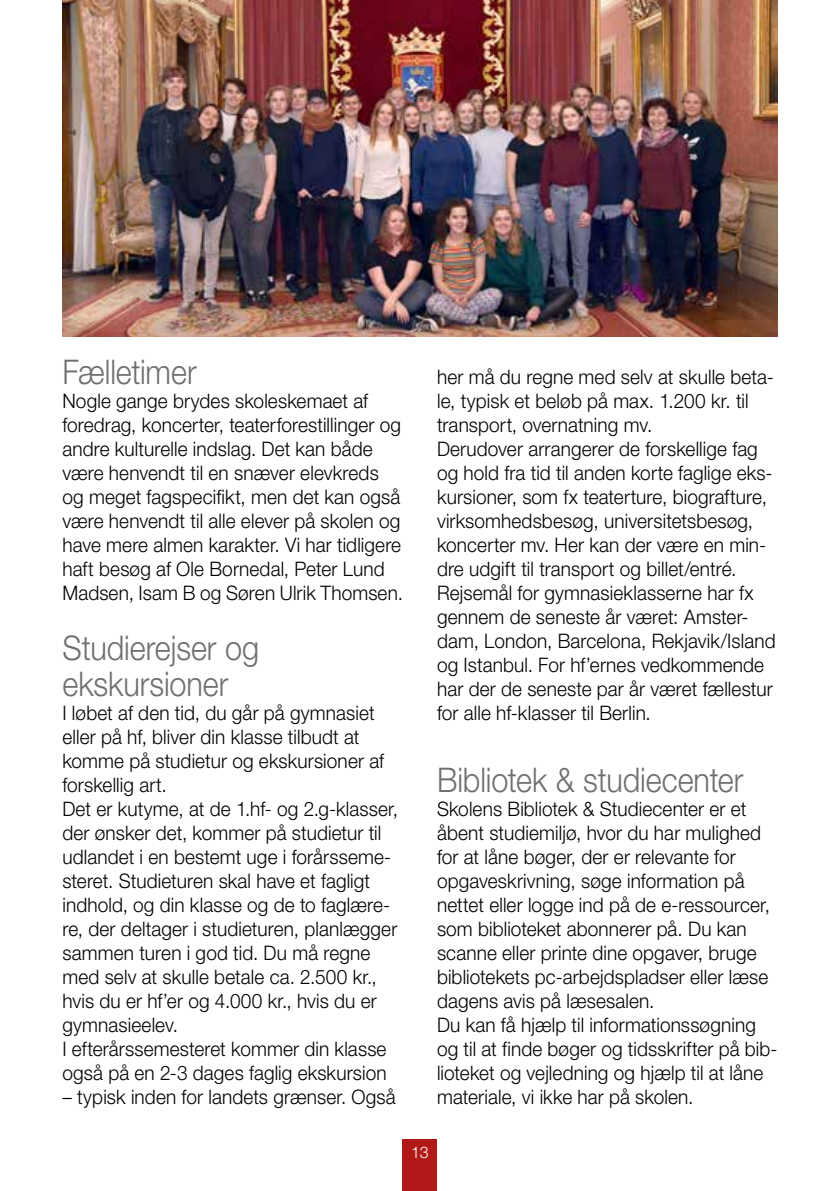
<style>
.page{position:relative;width:840px;height:1191px;background:#fff}
.page>*{position:absolute;margin:0;border:0;box-sizing:border-box;transform-origin:0 0}
.t1{font:300 34px/36px "Helvetica Neue LT Std";letter-spacing:-.005em;color:#706f6f;scale:.9 1}
.t2{font:300 20px/24px "Helvetica Neue LT Std";letter-spacing:.005em;color:#000;scale:.95 1}
.t3{font:300 16px "Helvetica Neue LT Std";color:#fff}
</style>
<div class="page">
<img style="left:62px;top:0;width:715px;height:336px">
<div style="left:403px;top:1140px;width:34px;height:51px;background:#b11918"></div>
<h1 class="t1" style="left:62px;top:353px;width:151px">Fælletimer</h1>
<p class="t2" style="left:62px;top:388px;width:360px">Nogle gange brydes skoleskemaet af foredrag, koncerter, teaterforestillinger og andre kulturelle indslag. Det kan både være henvendt til en snæver elevkreds og meget fagspecifikt, men det kan også være henvendt til alle elever på skolen og have mere almen karakter. Vi har tidligere haft besøg af Ole Bornedal, Peter Lund Madsen, Isam B og Søren Ulrik Thomsen.</p>
<h1 class="t1" style="left:62px;top:629px;width:220px">Studierejser og ekskursioner</h1>
<p class="t2" style="left:62px;top:700px;width:354px">I løbet af den tid, du går på gymnasiet eller på hf, bliver din klasse tilbudt at komme på studietur og ekskursioner af forskellig art.<br>Det er kutyme, at de 1.hf- og 2.g-klasser, der ønsker det, kommer på studietur til udlandet i en bestemt uge i forårsseme&shy;steret. Studieturen skal have et fagligt indhold, og din klasse og de to faglære&shy;re, der deltager i studieturen, planlægger sammen turen i god tid. Du må regne med selv at skulle betale ca. 2.500 kr., hvis du er hf’er og 4.000 kr., hvis du er gymnasieelev.<br>I efterårssemesteret kommer din klasse også på en 2-3 dages faglig ekskursion</p>
<p class="t2" style="left:62px;top:1084px;width:352px">– typisk inden for landets grænser. Også</p>
<p class="t2" style="left:437px;top:364px;width:358px">her må du regne med selv at skulle beta&shy;le, typisk et beløb på max. 1.200 kr. til transport, overnatning mv.<br>Derudover arrangerer de forskellige fag og hold fra tid til anden korte faglige eks&shy;kursioner, som fx teaterture, biografture, virksomhedsbesøg, universitetsbesøg, koncerter mv. Her kan der være en min&shy;dre udgift til transport og billet/entré.<br>Rejsemål for gymnasieklasserne har fx gennem de seneste år været: Amster&shy;dam, London, Barcelona, Rekjavik/Island og Istanbul. For hf’ernes vedkommende har der de seneste par år været fællestur for alle hf-klasser til Berlin.</p>
<h1 class="t1" style="left:437px;top:761px;width:342px">Bibliotek &amp; studiecenter</h1>
<p class="t2" style="left:437px;top:796px;width:360px">Skolens Bibliotek &amp; Studiecenter er et åbent studiemiljø, hvor du har mulighed for at låne bøger, der er relevante for opgaveskrivning, søge information på nettet eller logge ind på de e-ressourcer, som biblioteket abonnerer på. Du kan scanne eller printe dine opgaver, bruge bibliotekets pc-arbejdspladser eller læse dagens avis på læsesalen.<br>Du kan få hjælp til informationssøgning og til at finde bøger og tidsskrifter på bib&shy;lioteket og vejledning og hjælp til at låne materiale, vi ikke har på skolen.</p>
<p class="t3" style="left:411px;top:1142px;width:19px">13</p>
</div>
